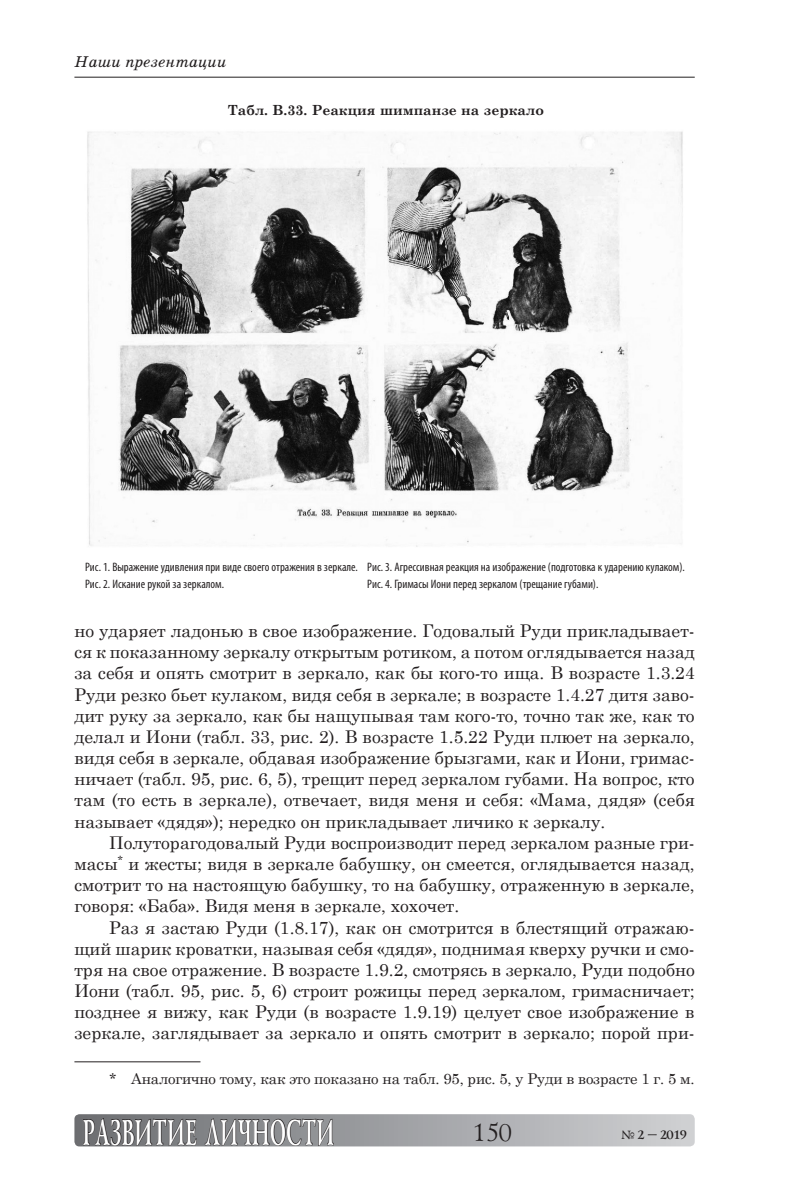
<style>
.page{position:relative;width:794px;height:1191px;background:#fff}
.page>*{position:absolute;margin:0;border:0;box-sizing:border-box;transform-origin:0 0}
.t1{font:700 36.75px "Lazurski C";letter-spacing:.02em;color:#fff;scale:.57 1}
.t2{font:24.5px "Lazurski C";color:#231f20}
.Text{font:17.5px/21.2px "Century Schoolbook";color:#231f20;text-align:justify}
.t3{font:italic 15.75px "School Book C";color:#231f20}
.Snoska_1{font:14.88px "Century Schoolbook";letter-spacing:-.01em;color:#231f20}
.Ris{font:700 14px "Century Schoolbook";color:#231f20}
.Ris-2{font:condensed 12.25px "Myriad Pro";color:#231f20}
.t4{font:700 12.25px "Lazurski C";color:#231f20}
</style>
<div class="page">
<div style="left:74px;top:1114px;width:620px;height:32px;background:linear-gradient(to right,#6b6d70,#cfd0d3);border-radius:5px"></div>
<svg style="left:83px;top:1117px;width:114px;height:29px;background:#5e5d60"></svg>
<svg style="left:205px;top:1118px;width:129px;height:28px;background:#6e6e70"></svg>
<hr style="left:74px;top:77px;width:620px;height:1px;background:#231f20">
<hr style="left:74px;top:1061px;width:126px;height:1px;background:#231f20">
<img style="left:87px;top:131px;width:596px;height:416px">
<p class="t3" style="left:74px;top:53px;width:153px">Наши презентации</p>
<p class="Ris" style="left:228px;top:99px;width:317px">Табл. B.33. Реакция шимпанзе на зеркало</p>
<p class="Ris-2" style="left:85px;top:559px;width:274px">Рис. 1. Выражение удивления при виде своего отражения в зеркале.</p>
<p class="Ris-2" style="left:367px;top:559px;width:319px">Рис. 3. Агрессивная реакция на изображение (подготовка к ударению кулаком).</p>
<p class="Ris-2" style="left:85px;top:577px;width:140px">Рис. 2. Искание рукой за зеркалом.</p>
<p class="Ris-2" style="left:367px;top:577px;width:233px">Рис. 4. Гримасы Иони перед зеркалом (трещание губами).</p>
<p class="Text" style="left:74px;top:618px;width:622px">но ударяет ладонью в свое изображение. Годовалый Руди прикладывает&shy;ся к показанному зеркалу открытым ротиком, а потом оглядывается назад за себя и опять смотрит в зеркало, как бы кого-то ища. В возрасте 1.3.24<br>Руди резко бьет кулаком, видя себя в зеркале; в возрасте 1.4.27 дитя заво&shy;дит руку за зеркало, как бы нащупывая там кого-то, точно так же, как то делал и Иони (табл. 33, рис. 2). В возрасте 1.5.22 Руди плюет на зеркало, видя себя в зеркале, обдавая изображение брызгами, как и Иони, гримас&shy;ничает (табл. 95, рис. 6, 5), трещит перед зеркалом губами. На вопрос, кто там (то есть в зеркале), отвечает, видя меня и себя: «Мама, дядя» (себя называет «дядя»); нередко он прикладывает личико к зеркалу.</p>
<p class="Text" style="left:74px;top:830px;width:622px;text-indent:35px">Полуторагодовалый Руди воспроизводит перед зеркалом разные гри&shy;масы<sup>*</sup> и жесты; видя в зеркале бабушку, он смеется, оглядывается назад, смотрит то на настоящую бабушку, то на бабушку, отраженную в зеркале, говоря: «Баба». Видя меня в зеркале, хохочет.</p>
<p class="Text" style="left:74px;top:915px;width:622px;text-indent:35px">Раз я застаю Руди (1.8.17), как он смотрится в блестящий отражаю&shy;щий шарик кроватки, называя себя «дядя», поднимая кверху ручки и смо&shy;тря на свое отражение. В возрасте 1.9.2, смотрясь в зеркало, Руди подобно Иони (табл. 95, рис. 5, 6) строит рожицы перед зеркалом, гримасничает; позднее я вижу, как Руди (в возрасте 1.9.19) целует свое изображение в зеркале, заглядывает за зеркало и опять смотрит в зеркало; порой при-</p>
<p class="Snoska_1" style="left:109px;top:1066px;width:587px">* Аналогично тому, как это показано на табл. 95, рис. 5, у Руди в возрасте 1 г. 5 м.</p>
<h1 class="t1" style="left:81px;top:1111px;width:442px">РАЗВИТИЕ ЛИЧНОСТИ</h1>
<h2 class="t2" style="left:471px;top:1118px;width:41px">150</h2>
<p class="t4" style="left:621px;top:1128px;width:66px">№ 2 – 2019</p>
</div>
